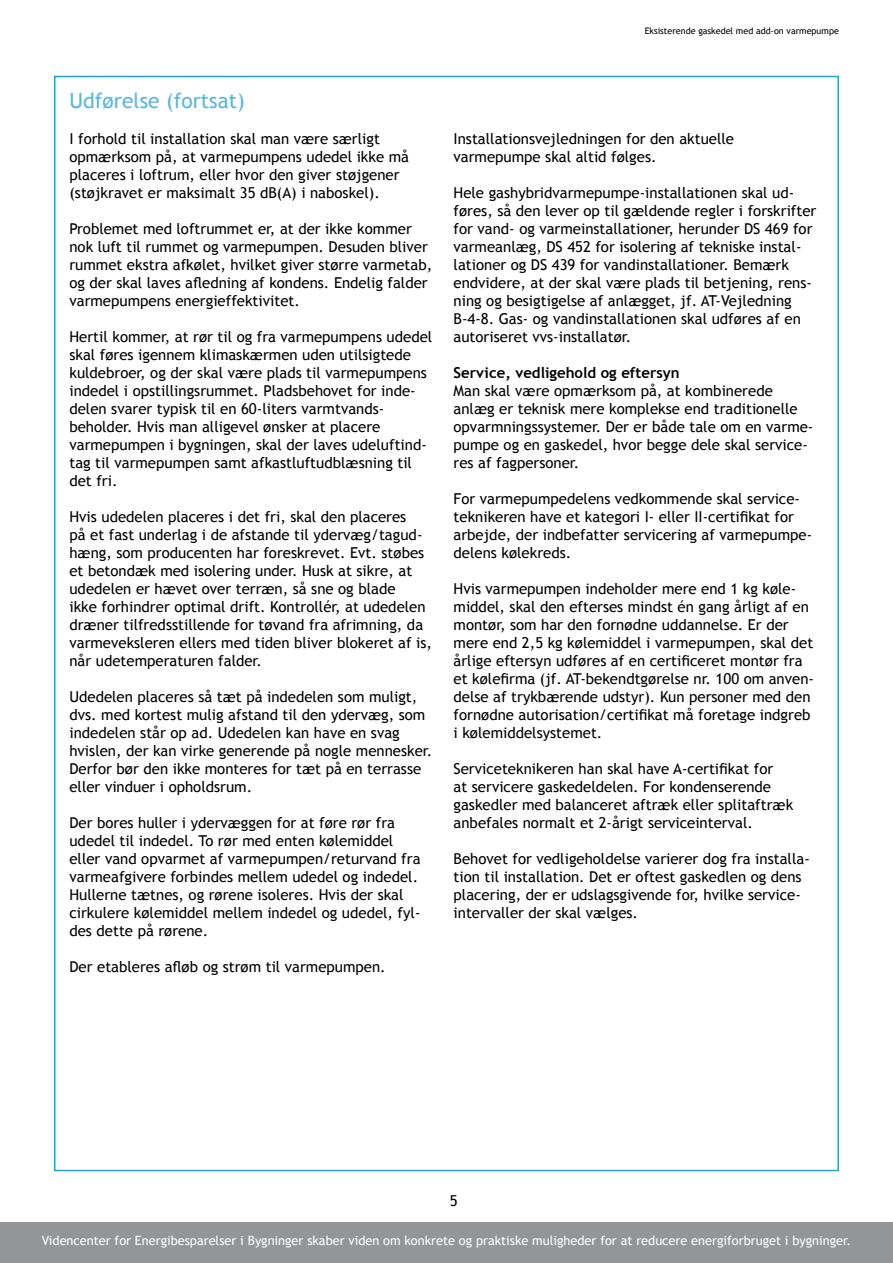
<style>
.page{position:relative;width:893px;height:1263px;background:#fff}
.page>*{position:absolute;margin:0;border:0;box-sizing:border-box;transform-origin:0 0}
.t1{font:21px "Trebuchet MS";color:#58b7dd}
.t2{font:15px/18px "Trebuchet MS";color:#000}
.t3{font:700 15px "Trebuchet MS";color:#000}
.t4{font:12.75px "Trebuchet MS";color:#fff}
.t5{font:9px "Trebuchet MS";color:#000}
</style>
<div class="page">
<div style="left:0;top:1222px;width:893px;height:41px;background:#939598"></div>
<p class="t5" style="left:645px;top:26px;width:196px">Eksisterende gaskedel med add-on varmepumpe</p>
<h1 class="t1" style="left:69px;top:88px;width:177px">Udførelse (fortsat)</h1>
<p class="t2" style="left:69px;top:130px;width:341px">I forhold til installation skal man være særligt opmærksom på, at varmepumpens udedel ikke må placeres i loftrum, eller hvor den giver støjgener (støjkravet er maksimalt 35 dB(A) i naboskel).</p>
<p class="t2" style="left:69px;top:220px;width:364px">Problemet med loftrummet er, at der ikke kommer nok luft til rummet og varmepumpen. Desuden bliver rummet ekstra afkølet, hvilket giver større varmetab, og der skal laves afledning af kondens. Endelig falder varmepumpens energieffektivitet.</p>
<p class="t2" style="left:69px;top:328px;width:364px">Hertil kommer, at rør til og fra varmepumpens udedel skal føres igennem klimaskærmen uden utilsigtede kuldebroer, og der skal være plads til varmepumpens indedel i opstillingsrummet. Pladsbehovet for inde&shy;delen svarer typisk til en 60-liters varmtvands&shy;beholder. Hvis man alligevel ønsker at placere varmepumpen i bygningen, skal der laves udeluftind&shy;tag til varmepumpen samt afkastluftudblæsning til det fri.</p>
<p class="t2" style="left:69px;top:508px;width:364px">Hvis udedelen placeres i det fri, skal den placeres<br>på et fast underlag i de afstande til ydervæg/tagud&shy;hæng, som producenten har foreskrevet. Evt. støbes et betondæk med isolering under. Husk at sikre, at udedelen er hævet over terræn, så sne og blade<br>ikke forhindrer optimal drift. Kontrollér, at udedelen dræner tilfredsstillende for tøvand fra afrimning, da varmeveksleren ellers med tiden bliver blokeret af is, når udetemperaturen falder.</p>
<p class="t2" style="left:69px;top:688px;width:364px">Udedelen placeres så tæt på indedelen som muligt, dvs. med kortest mulig afstand til den ydervæg, som indedelen står op ad. Udedelen kan have en svag hvislen, der kan virke generende på nogle mennesker.<br>Derfor bør den ikke monteres for tæt på en terrasse eller vinduer i opholdsrum.</p>
<p class="t2" style="left:69px;top:814px;width:353px">Der bores huller i ydervæggen for at føre rør fra udedel til indedel. To rør med enten kølemiddel eller vand opvarmet af varmepumpen/returvand fra varmeafgivere forbindes mellem udedel og indedel.<br>Hullerne tætnes, og rørene isoleres. Hvis der skal cirkulere kølemiddel mellem indedel og udedel, fyl&shy;des dette på rørene.</p>
<p class="t2" style="left:69px;top:958px;width:318px">Der etableres afløb og strøm til varmepumpen.</p>
<p class="t2" style="left:454px;top:130px;width:282px">Installationsvejledningen for den aktuelle varmepumpe skal altid følges.</p>
<p class="t2" style="left:454px;top:184px;width:364px">Hele gashybridvarmepumpe-installationen skal ud&shy;føres, så den lever op til gældende regler i forskrifter for vand- og varmeinstallationer, herunder DS 469 for varmeanlæg, DS 452 for isolering af tekniske instal&shy;lationer og DS 439 for vandinstallationer. Bemærk endvidere, at der skal være plads til betjening, rens&shy;ning og besigtigelse af anlægget, jf. AT-Vejledning B-4-8. Gas- og vandinstallationen skal udføres af en autoriseret vvs-installatør.</p>
<p class="t3" style="left:454px;top:363px;width:228px">Service, vedligehold og eftersyn</p>
<p class="t2" style="left:454px;top:382px;width:361px">Man skal være opmærksom på, at kombinerede anlæg er teknisk mere komplekse end traditionelle opvarmningssystemer. Der er både tale om en varme&shy;pumpe og en gaskedel, hvor begge dele skal service&shy;res af fagpersoner.</p>
<p class="t2" style="left:454px;top:490px;width:360px">For varmepumpedelens vedkommende skal service&shy;teknikeren have et kategori I- eller II-certifikat for arbejde, der indbefatter servicering af varmepumpe&shy;delens kølekreds.</p>
<p class="t2" style="left:454px;top:580px;width:362px">Hvis varmepumpen indeholder mere end 1 kg køle&shy;middel, skal den efterses mindst én gang årligt af en montør, som har den fornødne uddannelse. Er der mere end 2,5 kg kølemiddel i varmepumpen, skal det årlige eftersyn udføres af en certificeret montør fra et kølefirma (jf. AT-bekendtgørelse nr. 100 om anven&shy;delse af trykbærende udstyr). Kun personer med den fornødne autorisation/certifikat må foretage indgreb i kølemiddelsystemet.</p>
<p class="t2" style="left:454px;top:760px;width:341px">Serviceteknikeren han skal have A-certifikat for<br>at servicere gaskedeldelen. For kondenserende gaskedler med balanceret aftræk eller splitaftræk anbefales normalt et 2-årigt serviceinterval.</p>
<p class="t2" style="left:454px;top:850px;width:358px">Behovet for vedligeholdelse varierer dog fra installa&shy;tion til installation. Det er oftest gaskedlen og dens placering, der er udslagsgivende for, hvilke service&shy;intervaller der skal vælges.</p>
<p class="t2" style="left:450px;top:1192px;width:9px">5</p>
<p class="t4" style="left:42px;top:1233px;width:811px">Videncenter for Energibesparelser i Bygninger skaber viden om konkrete og praktiske muligheder for at reducere energiforbruget i bygninger.</p>
</div>
